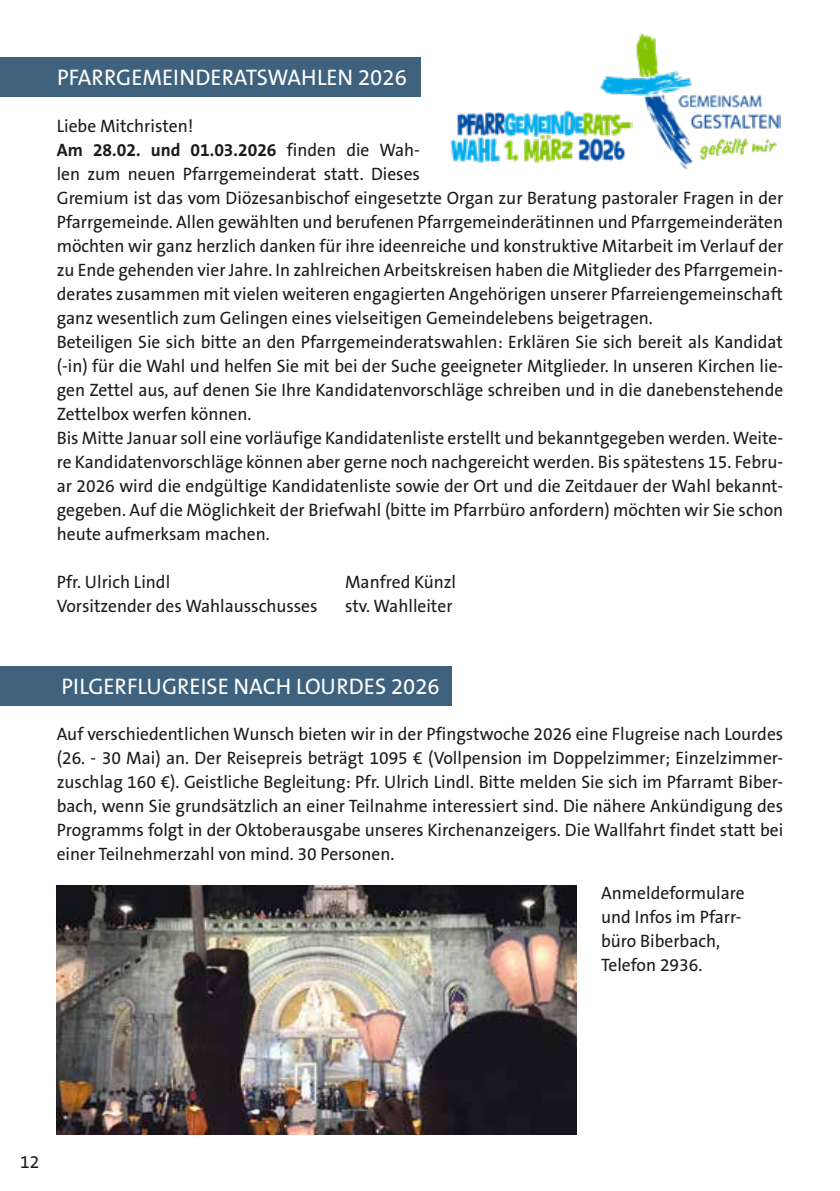
<style>
.page{position:relative;width:840px;height:1191px;background:#fff}
.page>*{position:absolute;margin:0;border:0;box-sizing:border-box;transform-origin:0 0}
.t1{font:22.6px "The Sans B5 Plain";color:#fff}
.t2{font:18px/24px "The Sans B5 Plain";color:#1c1b1a}
.t3{font:700 18px "The Sans B7";color:#1c1b1a}
.s1{font-family:"The Sans B5 Plain";font-weight:400}
</style>
<div class="page">
<div style="left:0;top:57px;width:420px;height:39px;background:#3e627d"></div>
<img style="left:450px;top:110px;width:148px;height:53px">
<img style="left:598px;top:33px;width:182px;height:137px">
<img style="left:57px;top:885px;width:519px;height:249px">
<div style="left:0;top:666px;width:451px;height:40px;background:#3e627d"></div>
<p class="t1" style="left:57px;top:65px;width:351px">PFARRGEMEINDERATSWAHLEN 2026</p>
<p class="t2" style="left:57px;top:115px;width:138px">Liebe Mitchristen!</p>
<p class="t3" style="left:57px;top:140px;width:364px">Am 28.02. und 01.03.2026 <span class="s1">finden die Wah-</span></p>
<p class="t2" style="left:57px;top:163px;width:727px">len zum neuen Pfarrgemeinderat statt. Dieses<br>Gremium ist das vom Diözesanbischof eingesetzte Organ zur Beratung pastoraler Fragen in der Pfarrgemeinde. Allen gewählten und berufenen Pfarrgemeinderätinnen und Pfarrgemeinderäten möchten wir ganz herzlich danken für ihre ideenreiche und konstruktive Mitarbeit im Verlauf der zu Ende gehenden vier Jahre. In zahlreichen Arbeitskreisen haben die Mitglieder des Pfarrgemein&shy;derates zusammen mit vielen weiteren engagierten Angehörigen unserer Pfarreiengemeinschaft ganz wesentlich zum Gelingen eines vielseitigen Gemeindelebens beigetragen.<br>Beteiligen Sie sich bitte an den Pfarrgemeinderatswahlen: Erklären Sie sich bereit als Kandidat (-in) für die Wahl und helfen Sie mit bei der Suche geeigneter Mitglieder. In unseren Kirchen lie&shy;gen Zettel aus, auf denen Sie Ihre Kandidatenvorschläge schreiben und in die danebenstehende Zettelbox werfen können.<br>Bis Mitte Januar soll eine vorläufige Kandidatenliste erstellt und bekanntgegeben werden. Weite&shy;re Kandidatenvorschläge können aber gerne noch nachgereicht werden. Bis spätestens 15. Febru&shy;ar 2026 wird die endgültige Kandidatenliste sowie der Ort und die Zeitdauer der Wahl bekannt&shy;gegeben. Auf die Möglichkeit der Briefwahl (bitte im Pfarrbüro anfordern) möchten wir Sie schon heute aufmerksam machen.</p>
<p class="t2" style="left:57px;top:571px;width:115px">Pfr. Ulrich Lindl</p>
<p class="t2" style="left:345px;top:571px;width:112px">Manfred Künzl</p>
<p class="t2" style="left:57px;top:594px;width:262px">Vorsitzender des Wahlausschusses</p>
<p class="t2" style="left:345px;top:594px;width:109px">stv. Wahlleiter</p>
<p class="t1" style="left:62px;top:675px;width:379px">PILGERFLUGREISE NACH LOURDES 2026</p>
<p class="t2" style="left:57px;top:722px;width:727px;text-align:justify">Auf verschiedentlichen Wunsch bieten wir in der Pfingstwoche 2026 eine Flugreise nach Lourdes (26. - 30 Mai) an. Der Reisepreis beträgt 1095 € (Vollpension im Doppelzimmer; Einzelzimmer&shy;zuschlag 160 €). Geistliche Begleitung: Pfr. Ulrich Lindl. Bitte melden Sie sich im Pfarramt Biber&shy;bach, wenn Sie grundsätzlich an einer Teilnahme interessiert sind. Die nähere Ankündigung des Programms folgt in der Oktoberausgabe unseres Kirchenanzeigers. Die Wallfahrt findet statt bei einer Teilnehmerzahl von mind. 30 Personen.</p>
<p class="t2" style="left:600px;top:881px;width:145px">Anmeldeformulare und Infos im Pfarr&shy;büro Biberbach,<br>Telefon 2936.</p>
<p class="t2" style="left:20px;top:1150px;width:21px">12</p>
</div>
